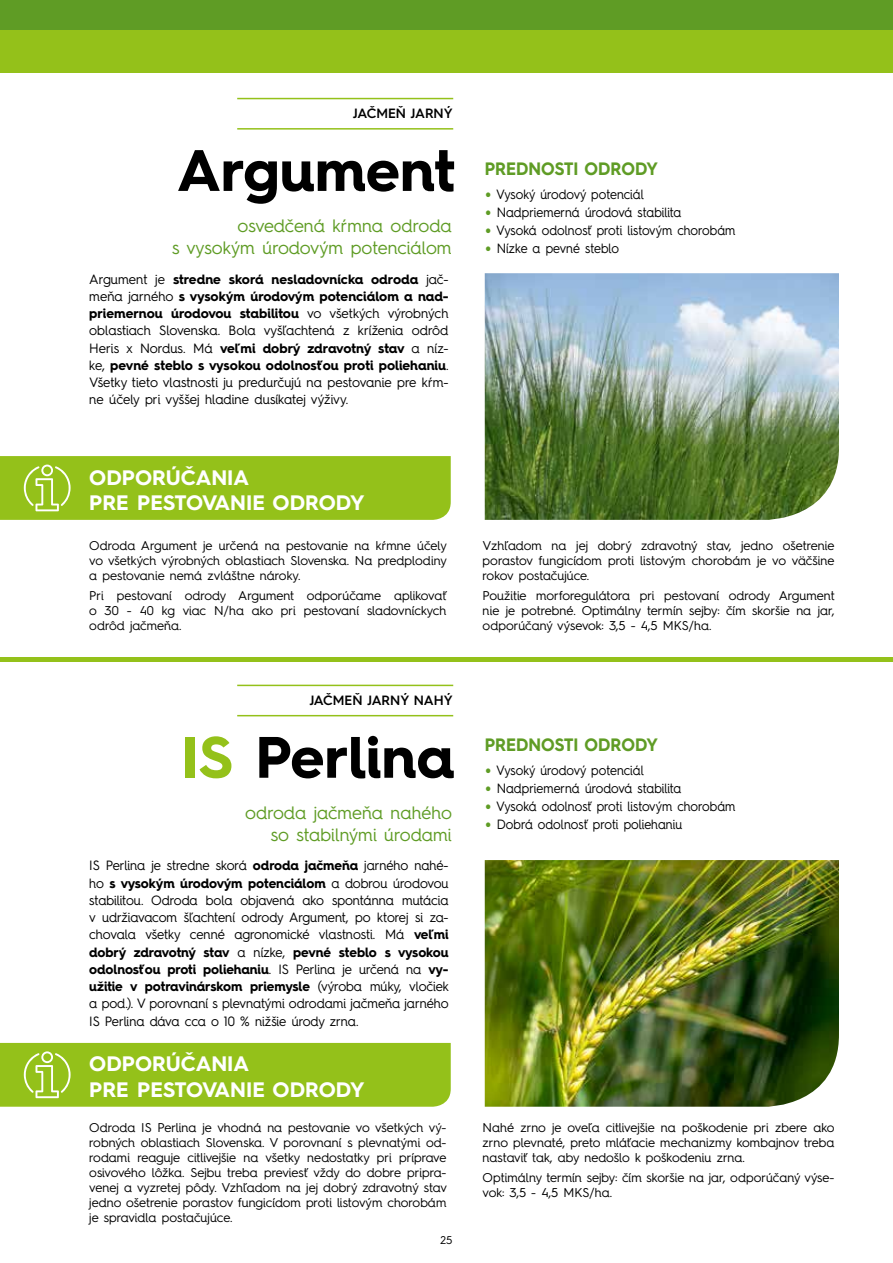
<style>
.page{position:relative;width:893px;height:1263px;background:#fff}
.page>*{position:absolute;margin:0;border:0;box-sizing:border-box;transform-origin:0 0}
.t1{font:700 58.5px "Hurme Geometric Sans 4";letter-spacing:-.005em;color:#000}
.t2{font:700 21px/25.2px "Hurme Geometric Sans 4";color:#fff}
.t3{font:18px/21.6px "Hurme Geometric Sans 4";color:#5f9c25;text-align:right}
.t4{font:700 18px "Hurme Geometric Sans 4";color:#5f9c25;scale:.93 1}
.t5{font:13.5px/17.2px "Hurme Geometric Sans 4";letter-spacing:-.005em;color:#000;text-align:justify}
.t6{font:13.5px "Hurme Geometric Sans 4";letter-spacing:-.005em;color:#000;scale:.93 1}
.t7{font:600 13.5px "Hurme Geometric Sans 4";color:#000}
.t8{font:12.75px/15px "Hurme Geometric Sans 4";color:#000;text-align:justify}
.t9{font:11.25px "Hurme Geometric Sans 4";color:#000}
.s1{font-weight:700}
.s2{color:#94c11a}
.s3{font-size:28.5px;color:#5f9c25}
</style>
<div class="page">
<div style="left:0;top:0;width:893px;height:72px;background:#94c11a"></div>
<div style="left:0;top:0;width:893px;height:30px;background:#5f9c25"></div>
<img style="left:485px;top:273px;width:354px;height:247px">
<img style="left:485px;top:860px;width:354px;height:247px">
<hr style="left:237px;top:98px;width:216px;height:1px;background:#94c11a">
<hr style="left:237px;top:685px;width:216px;height:1px;background:#94c11a">
<hr style="left:237px;top:128px;width:216px;height:2px;background:#94c11a">
<hr style="left:237px;top:715px;width:216px;height:1px;background:#94c11a">
<div style="left:0;top:657px;width:893px;height:5px;background:#94c11a"></div>
<div style="left:0;top:456px;width:451px;height:64px;background:#94c11a"></div>
<div style="left:0;top:1043px;width:451px;height:64px;background:#94c11a"></div>
<p class="t7" style="left:353px;top:104px;width:101px">JAČMEŇ JARNÝ</p>
<h1 class="t1" style="left:177px;top:129px;width:279px">Argument</h1>
<h3 class="t3" style="left:172px;top:215px;width:281px">osvedčená kŕmna odroda<br>s vysokým úrodovým potenciálom</h3>
<p class="t5" style="left:89px;top:270px;width:361px">Argument je <span class="s1">stredne skorá nesladovnícka odroda</span> jač&shy;meňa jarného <span class="s1">s vysokým úrodovým potenciálom a nad&shy;priemernou úrodovou stabilitou</span> vo všetkých výrobných oblastiach Slovenska. Bola vyšľachtená z kríženia odrôd Heris x Nordus. Má <span class="s1">veľmi dobrý zdravotný stav</span> a níz&shy;ke, <span class="s1">pevné steblo s vysokou odolnosťou proti poliehaniu</span>.<br>Všetky tieto vlastnosti ju predurčujú na pestovanie pre kŕm&shy;ne účely pri vyššej hladine dusíkatej výživy.</p>
<h2 class="t2" style="left:89px;top:464px;width:200px;text-indent:77px">účania pre pestovanie odrod</h2>
<h2 class="t2" style="left:89px;top:464px;width:33px">Odpor</h2>
<h2 class="t2" style="left:350px;top:489px;width:16px">y</h2>
<p class="t8" style="left:89px;top:538px;width:359px">Odroda Argument je určená na pestovanie na kŕmne účely vo všetkých výrobných oblastiach Slovenska. Na predplodiny a pestovanie nemá zvláštne nároky.</p>
<p class="t8" style="left:89px;top:588px;width:359px">Pri pestovaní odrody Argument odporúčame aplikovať o 30 - 40 kg viac N/ha ako pri pestovaní sladovníckych odrôd jačmeňa.</p>
<p class="t7" style="left:310px;top:691px;width:145px">JAČMEŇ JARNÝ NAHÝ</p>
<h1 class="t1" style="left:182px;top:716px;width:275px"><span class="s2">IS</span> Perlina</h1>
<h3 class="t3" style="left:245px;top:801px;width:208px">odroda jačmeňa nahého so stabilnými úrodami</h3>
<p class="t5" style="left:89px;top:857px;width:361px">IS Perlina je stredne skorá <span class="s1">odroda jačmeňa</span> jarného nahé&shy;ho <span class="s1">s vysokým úrodovým potenciálom</span> a dobrou úrodovou stabilitou. Odroda bola objavená ako spontánna mutácia v udržiavacom šľachtení odrody Argument, po ktorej si za&shy;chovala všetky cenné agronomické vlastnosti. Má <span class="s1">veľmi dobrý zdravotný stav</span> a nízke, <span class="s1">pevné steblo s vysokou odolnosťou proti poliehaniu</span>. IS Perlina je určená na <span class="s1">vy&shy;užitie v potravinárskom priemysle</span> (výroba múky, vločiek a pod.). V porovnaní s plevnatými odrodami jačmeňa jarného IS Perlina dáva cca o 10 % nižšie úrody zrna.</p>
<h2 class="t2" style="left:89px;top:1051px;width:200px;text-indent:77px">účania pre pestovanie odrod</h2>
<h2 class="t2" style="left:89px;top:1051px;width:33px">Odpor</h2>
<h2 class="t2" style="left:350px;top:1076px;width:16px">y</h2>
<p class="t8" style="left:89px;top:1120px;width:359px">Odroda IS Perlina je vhodná na pestovanie vo všetkých vý&shy;robných oblastiach Slovenska. V porovnaní s plevnatými od&shy;rodami reaguje citlivejšie na všetky nedostatky pri príprave osivového lôžka. Sejbu treba previesť vždy do dobre pripra&shy;venej a vyzretej pôdy. Vzhľadom na jej dobrý zdravotný stav jedno ošetrenie porastov fungicídom proti listovým chorobám je spravidla postačujúce.</p>
<p class="t9" style="left:441px;top:1232px;width:13px">25</p>
<h3 class="t4" style="left:485px;top:156px;width:122px">Prednosti odrod</h3>
<h3 class="t4" style="left:646px;top:156px;width:14px">y</h3>
<p class="t6" style="left:485px;top:185px;width:173px"><span class="s3">•</span> Vysoký úrodový potenciál</p>
<p class="t6" style="left:485px;top:203px;width:213px"><span class="s3">•</span> Nadpriemerná úrodová stabilita</p>
<p class="t6" style="left:485px;top:221px;width:271px"><span class="s3">•</span> Vysoká odolnosť proti listovým chorobám</p>
<p class="t6" style="left:485px;top:239px;width:146px"><span class="s3">•</span> Nízke a pevné steblo</p>
<p class="t8" style="left:483px;top:538px;width:353px">Vzhľadom na jej dobrý zdravotný stav, jedno ošetrenie porastov fungicídom proti listovým chorobám je vo väčšine rokov postačujúce.</p>
<p class="t8" style="left:483px;top:588px;width:354px">Použitie morforegulátora pri pestovaní odrody Argument nie je potrebné. Optimálny termín sejby: čím skoršie na jar, odporúčaný výsevok: 3,5 - 4,5 MKS/ha.</p>
<h3 class="t4" style="left:485px;top:731px;width:122px">Prednosti odrod</h3>
<h3 class="t4" style="left:646px;top:731px;width:14px">y</h3>
<p class="t6" style="left:485px;top:760px;width:173px"><span class="s3">•</span> Vysoký úrodový potenciál</p>
<p class="t6" style="left:485px;top:778px;width:213px"><span class="s3">•</span> Nadpriemerná úrodová stabilita</p>
<p class="t6" style="left:485px;top:796px;width:271px"><span class="s3">•</span> Vysoká odolnosť proti listovým chorobám</p>
<p class="t6" style="left:485px;top:814px;width:214px"><span class="s3">•</span> Dobrá odolnosť proti poliehaniu</p>
<p class="t8" style="left:483px;top:1120px;width:353px">Nahé zrno je oveľa citlivejšie na poškodenie pri zbere ako zrno plevnaté, preto mláťacie mechanizmy kombajnov treba nastaviť tak, aby nedošlo k poškodeniu zrna.</p>
<p class="t8" style="left:483px;top:1170px;width:353px">Optimálny termín sejby: čím skoršie na jar, odporúčaný výse&shy;vok: 3,5 - 4,5 MKS/ha.</p>
</div>
